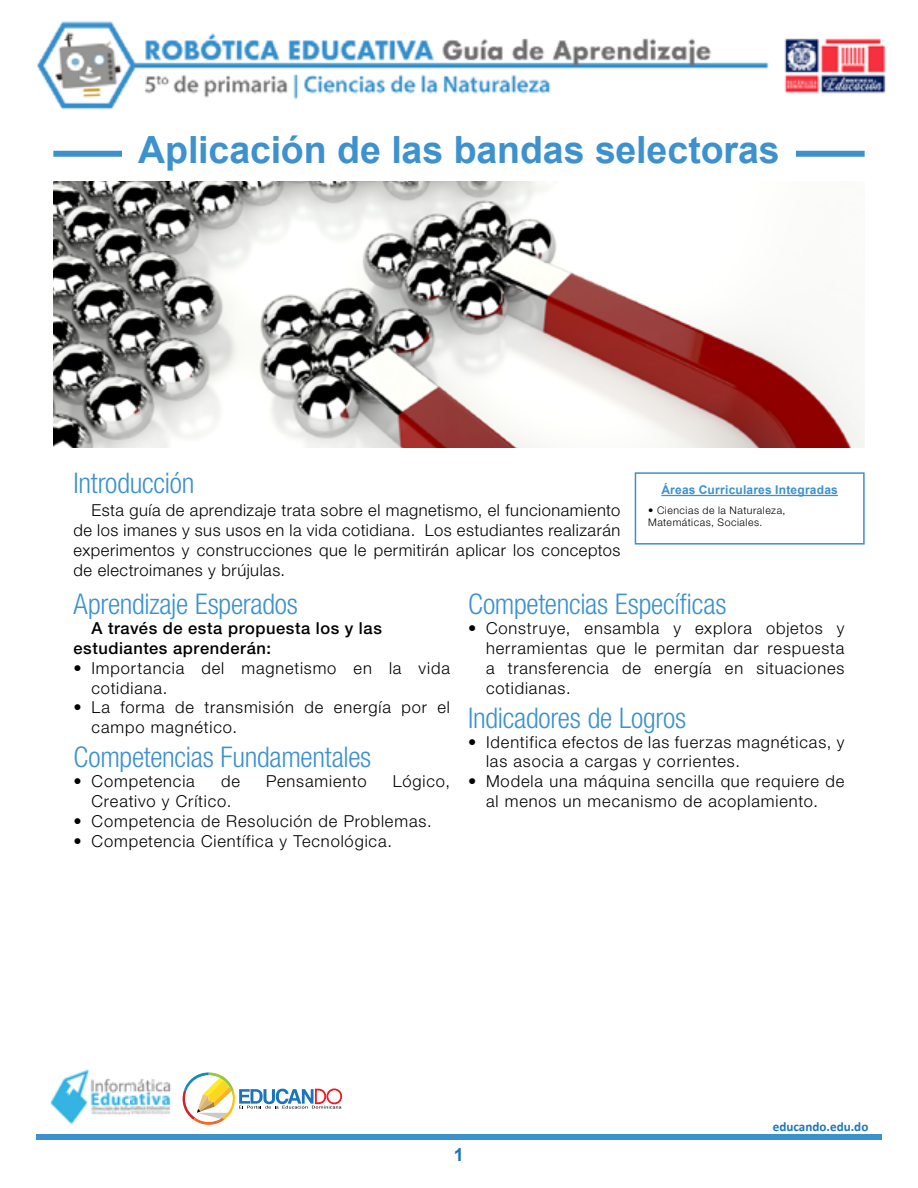
<style>
.page{position:relative;width:918px;height:1188px;background:#fff}
.page>*{position:absolute;margin:0;border:0;box-sizing:border-box;transform-origin:0 0}
.t1{font:700 37.5px "Arial";letter-spacing:-.005em;color:#3c91ce}
.t2{font:300 condensed 28.5px "Helvetica Neue LT Pro";letter-spacing:-.01em;color:#3c91ce}
.t3{font:700 18px "Arial";color:#1c75ba}
.t4{font:300 16.5px/19.8px "Helvetica Neue LT Pro";letter-spacing:.05em;color:#000}
.t5{font:500 16.5px/19.8px "Helvetica Neue LT Pro";letter-spacing:.035em;color:#000}
.t6{font:700 13.05px "Calibri";color:#1c75ba}
.t7{font:700 12px "Arial";letter-spacing:.02em;color:#3b91cc}
.t8{font:300 10.5px/12.6px "Helvetica Neue LT Pro";letter-spacing:.05em;color:#000}
</style>
<div class="page">
<div style="left:36px;top:1134px;width:846px;height:6px;background:#3b91cc"></div>
<svg style="left:182px;top:1072px;width:160px;height:53px"></svg>
<img style="left:50px;top:1069px;width:121px;height:56px">
<img style="left:37px;top:21px;width:849px;height:89px">
<div style="left:53px;top:151px;width:812px;height:6px;background:#3b91cc"></div>
<div style="left:122px;top:136px;width:674px;height:37px;background:#fff"></div>
<img style="left:53px;top:182px;width:812px;height:265px">
<div style="left:635px;top:472px;width:230px;height:73px;border:2px solid #3b91cc"></div>
<hr style="left:661px;top:495px;width:177px;height:1px;background:#3b91cc">
<h1 class="t1" style="left:138px;top:125px;width:643px">Aplicación de las bandas selectoras</h1>
<h2 class="t2" style="left:74px;top:467px;width:122px">Introducción</h2>
<p class="t4" style="left:73px;top:500px;width:548px;text-align:justify;text-indent:18px">Esta guía de aprendizaje trata sobre el magnetismo, el funcionamiento de los imanes y sus usos en la vida cotidiana. Los estudiantes realizarán experimentos y construcciones que le permitirán aplicar los conceptos de electroimanes y brújulas.</p>
<p class="t7" style="left:661px;top:482px;width:178px">Áreas Curriculares Integradas</p>
<p class="t8" style="left:648px;top:503px;width:139px">• Ciencias de la Naturaleza,<br>Matemáticas, Sociales.</p>
<h2 class="t2" style="left:74px;top:588px;width:226px">Aprendizaje Esperados</h2>
<p class="t5" style="left:73px;top:618px;width:310px;text-indent:18px">A través de esta propuesta los y las estudiantes aprenderán:</p>
<p class="t4" style="left:92px;top:658px;width:360px;text-indent:-18px">• Importancia del magnetismo en la vida cotidiana.</p>
<p class="t4" style="left:92px;top:697px;width:360px;text-indent:-18px">• La forma de transmisión de energía por el campo magnético.</p>
<h2 class="t2" style="left:74px;top:741px;width:299px">Competencias Fundamentales</h2>
<p class="t4" style="left:74px;top:771px;width:123px">• Competencia</p>
<p class="t4" style="left:221px;top:771px;width:20px">de</p>
<p class="t4" style="left:266px;top:771px;width:102px">Pensamiento</p>
<p class="t4" style="left:393px;top:771px;width:59px">Lógico,</p>
<p class="t4" style="left:92px;top:791px;width:141px">Creativo y Crítico.</p>
<p class="t4" style="left:74px;top:811px;width:360px">• Competencia de Resolución de Problemas.</p>
<p class="t4" style="left:74px;top:830px;width:320px">• Competencia Científica y Tecnológica.</p>
<h2 class="t2" style="left:468px;top:588px;width:260px">Competencias Específicas</h2>
<p class="t4" style="left:486px;top:618px;width:360px;text-align:justify;text-indent:-18px">• Construye, ensambla y explora objetos y herramientas que le permitan dar respuesta a transferencia de energía en situaciones cotidianas.</p>
<h2 class="t2" style="left:468px;top:701px;width:220px">Indicadores de Logros</h2>
<p class="t4" style="left:486px;top:731px;width:360px;text-indent:-18px">• Identifica efectos de las fuerzas magnéticas, y las asocia a cargas y corrientes.</p>
<p class="t4" style="left:468px;top:771px;width:378px;text-align:center">• Modela una máquina sencilla que requiere de al menos un mecanismo de acoplamiento.</p>
<p class="t3" style="left:454px;top:1142px;width:12px">1</p>
<p class="t6" style="left:773px;top:1119px;width:97px">educando.edu.do</p>
</div>
